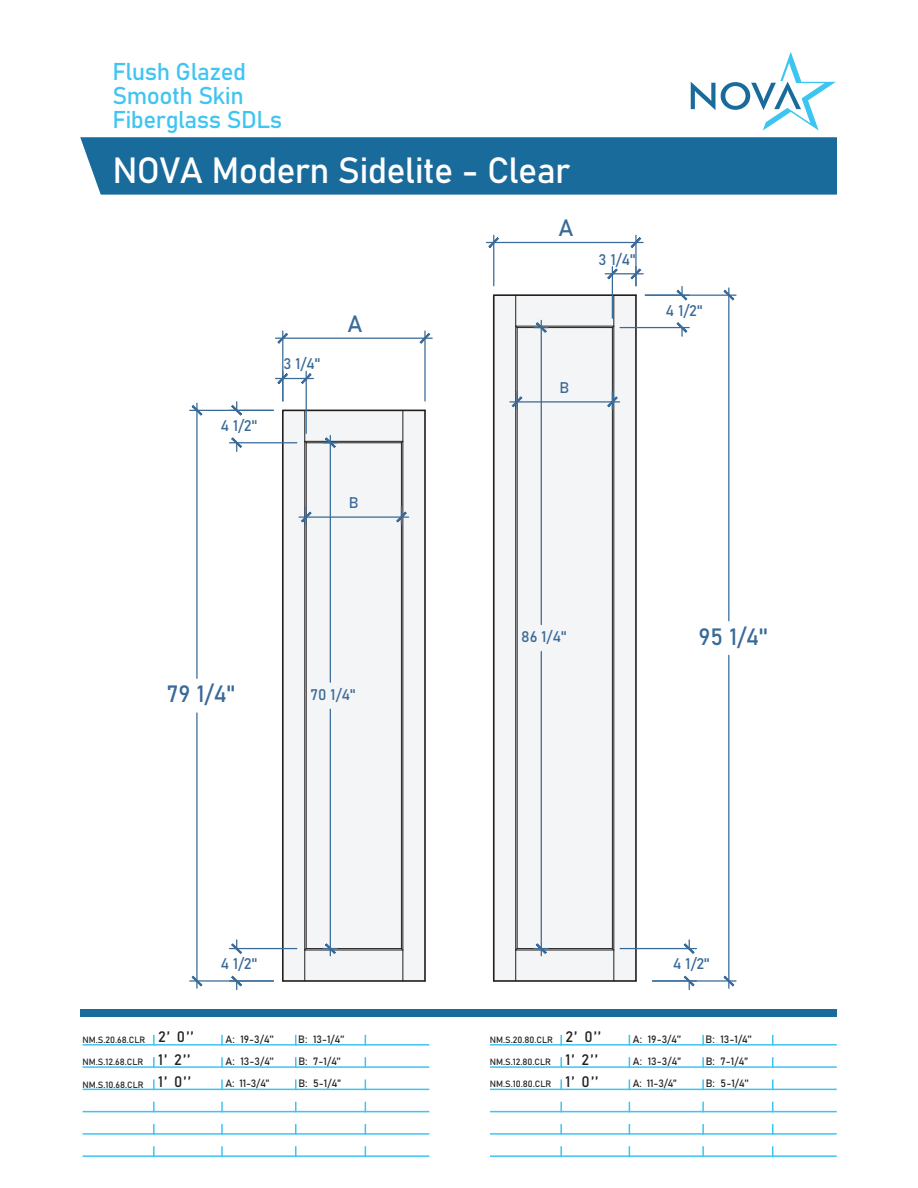
<style>
.page{position:relative;width:918px;height:1188px;background:#fff}
.page>*{position:absolute;margin:0;border:0;box-sizing:border-box;transform-origin:0 0}
.t1{font:36px "Bahnschrift";letter-spacing:-.02em;color:#fff}
.t2{font:24px/24px "Bahnschrift";letter-spacing:-.02em;color:#40c4f2}
.t3{font:23.4px "Bahnschrift";color:#396a98}
.t4{font:15.15px "Bahnschrift";color:#396a98}
.t5{font:10.5px "Bahnschrift";color:#231f20}
.t6{font:9px "Bahnschrift";color:#231f20}
.s1{font-size:15px}
</style>
<div class="page">
<div style="left:80px;top:137px;width:757px;height:58px;background:#196b9c"></div>
<div style="left:80px;top:1009px;width:757px;height:8px;background:#196b9c"></div>
<svg style="left:691px;top:52px;width:145px;height:79px"></svg>
<svg style="left:295px;top:1035px;width:2px;height:9px"></svg>
<hr style="left:83px;top:1044px;width:346px;height:2px;background:#3dc5f2">
<svg style="left:221px;top:1035px;width:2px;height:11px"></svg>
<svg style="left:153px;top:1035px;width:2px;height:11px"></svg>
<svg style="left:295px;top:1057px;width:2px;height:9px"></svg>
<hr style="left:83px;top:1066px;width:346px;height:2px;background:#3dc5f2">
<svg style="left:221px;top:1057px;width:2px;height:11px"></svg>
<svg style="left:153px;top:1057px;width:2px;height:11px"></svg>
<svg style="left:295px;top:1079px;width:2px;height:10px"></svg>
<hr style="left:83px;top:1089px;width:346px;height:1px;background:#3dc5f2">
<svg style="left:221px;top:1079px;width:2px;height:10px"></svg>
<svg style="left:153px;top:1079px;width:2px;height:10px"></svg>
<svg style="left:295px;top:1102px;width:2px;height:9px"></svg>
<hr style="left:83px;top:1111px;width:346px;height:1px;background:#3dc5f2">
<svg style="left:221px;top:1102px;width:2px;height:9px"></svg>
<svg style="left:153px;top:1102px;width:2px;height:9px"></svg>
<svg style="left:295px;top:1124px;width:2px;height:9px"></svg>
<hr style="left:83px;top:1133px;width:346px;height:2px;background:#3dc5f2">
<svg style="left:221px;top:1124px;width:2px;height:11px"></svg>
<svg style="left:153px;top:1124px;width:2px;height:11px"></svg>
<svg style="left:295px;top:1146px;width:2px;height:9px"></svg>
<hr style="left:83px;top:1155px;width:346px;height:2px;background:#3dc5f2">
<svg style="left:221px;top:1146px;width:2px;height:10px"></svg>
<svg style="left:153px;top:1146px;width:2px;height:10px"></svg>
<svg style="left:702px;top:1035px;width:2px;height:9px"></svg>
<hr style="left:490px;top:1044px;width:347px;height:2px;background:#3dc5f2">
<svg style="left:772px;top:1035px;width:2px;height:11px"></svg>
<svg style="left:560px;top:1035px;width:2px;height:11px"></svg>
<svg style="left:702px;top:1057px;width:2px;height:9px"></svg>
<hr style="left:490px;top:1066px;width:347px;height:2px;background:#3dc5f2">
<svg style="left:772px;top:1057px;width:2px;height:11px"></svg>
<svg style="left:560px;top:1057px;width:2px;height:11px"></svg>
<svg style="left:702px;top:1079px;width:2px;height:10px"></svg>
<hr style="left:490px;top:1089px;width:347px;height:1px;background:#3dc5f2">
<svg style="left:772px;top:1079px;width:2px;height:10px"></svg>
<svg style="left:560px;top:1079px;width:2px;height:10px"></svg>
<svg style="left:702px;top:1102px;width:2px;height:9px"></svg>
<hr style="left:490px;top:1111px;width:347px;height:1px;background:#3dc5f2">
<svg style="left:772px;top:1102px;width:2px;height:9px"></svg>
<svg style="left:560px;top:1102px;width:2px;height:9px"></svg>
<svg style="left:702px;top:1124px;width:2px;height:9px"></svg>
<hr style="left:490px;top:1133px;width:347px;height:2px;background:#3dc5f2">
<svg style="left:772px;top:1124px;width:2px;height:11px"></svg>
<svg style="left:560px;top:1124px;width:2px;height:11px"></svg>
<svg style="left:702px;top:1146px;width:2px;height:9px"></svg>
<hr style="left:490px;top:1155px;width:347px;height:2px;background:#3dc5f2">
<svg style="left:772px;top:1146px;width:2px;height:10px"></svg>
<svg style="left:560px;top:1146px;width:2px;height:10px"></svg>
<svg style="left:281px;top:409px;width:145px;height:573px"></svg>
<hr style="left:306px;top:443px;width:1px;height:506px;background:#231f20">
<hr style="left:304px;top:410px;width:1px;height:571px;background:#231f20">
<hr style="left:306px;top:443px;width:95px;height:1px;background:#231f20">
<hr style="left:305px;top:441px;width:98px;height:1px;background:#231f20">
<svg style="left:492px;top:294px;width:146px;height:688px"></svg>
<hr style="left:517px;top:328px;width:1px;height:621px;background:#231f20">
<hr style="left:515px;top:295px;width:1px;height:686px;background:#231f20">
<hr style="left:517px;top:327px;width:95px;height:1px;background:#231f20">
<hr style="left:516px;top:326px;width:98px;height:1px;background:#231f20">
<hr style="left:299px;top:516px;width:110px;height:2px;background:#396a98">
<svg style="left:301px;top:507px;width:11px;height:17px"></svg>
<svg style="left:396px;top:507px;width:11px;height:17px"></svg>
<hr style="left:330px;top:436px;width:1px;height:246px;background:#396a98">
<hr style="left:330px;top:709px;width:1px;height:247px;background:#396a98">
<svg style="left:323px;top:437px;width:14px;height:11px"></svg>
<svg style="left:323px;top:943px;width:14px;height:11px"></svg>
<hr style="left:510px;top:401px;width:110px;height:2px;background:#396a98">
<svg style="left:512px;top:392px;width:11px;height:17px"></svg>
<svg style="left:607px;top:392px;width:11px;height:17px"></svg>
<hr style="left:541px;top:320px;width:1px;height:305px;background:#396a98">
<hr style="left:541px;top:652px;width:1px;height:304px;background:#396a98">
<svg style="left:534px;top:322px;width:14px;height:11px"></svg>
<svg style="left:534px;top:943px;width:14px;height:11px"></svg>
<hr style="left:230px;top:442px;width:67px;height:1px;background:#396a98">
<svg style="left:231px;top:402px;width:11px;height:14px"></svg>
<svg style="left:231px;top:437px;width:11px;height:14px"></svg>
<hr style="left:230px;top:948px;width:67px;height:1px;background:#396a98">
<svg style="left:231px;top:976px;width:11px;height:14px"></svg>
<svg style="left:231px;top:940px;width:11px;height:14px"></svg>
<hr style="left:620px;top:327px;width:69px;height:1px;background:#396a98">
<svg style="left:676px;top:287px;width:11px;height:14px"></svg>
<svg style="left:676px;top:322px;width:11px;height:14px"></svg>
<hr style="left:620px;top:948px;width:76px;height:1px;background:#396a98">
<svg style="left:684px;top:976px;width:11px;height:14px"></svg>
<svg style="left:684px;top:940px;width:11px;height:14px"></svg>
<hr style="left:282px;top:331px;width:1px;height:70px;background:#396a98">
<hr style="left:424px;top:331px;width:2px;height:70px;background:#396a98">
<hr style="left:276px;top:338px;width:156px;height:1px;background:#396a98">
<svg style="left:277px;top:333px;width:11px;height:11px"></svg>
<svg style="left:419px;top:333px;width:11px;height:11px"></svg>
<hr style="left:190px;top:410px;width:83px;height:1px;background:#396a98">
<hr style="left:190px;top:980px;width:83px;height:2px;background:#396a98">
<hr style="left:196px;top:403px;width:2px;height:275px;background:#396a98">
<hr style="left:196px;top:713px;width:2px;height:275px;background:#396a98">
<svg style="left:192px;top:405px;width:11px;height:11px"></svg>
<svg style="left:192px;top:976px;width:11px;height:11px"></svg>
<hr style="left:645px;top:295px;width:91px;height:1px;background:#396a98">
<hr style="left:653px;top:980px;width:83px;height:2px;background:#396a98">
<hr style="left:728px;top:288px;width:1px;height:333px;background:#396a98">
<hr style="left:728px;top:655px;width:1px;height:333px;background:#396a98">
<svg style="left:723px;top:290px;width:11px;height:11px"></svg>
<svg style="left:723px;top:976px;width:11px;height:11px"></svg>
<hr style="left:306px;top:371px;width:1px;height:62px;background:#396a98">
<hr style="left:276px;top:378px;width:37px;height:1px;background:#396a98">
<svg style="left:277px;top:373px;width:11px;height:11px"></svg>
<svg style="left:301px;top:373px;width:11px;height:11px"></svg>
<hr style="left:612px;top:267px;width:1px;height:51px;background:#396a98">
<hr style="left:605px;top:273px;width:38px;height:1px;background:#396a98">
<svg style="left:630px;top:268px;width:11px;height:12px"></svg>
<svg style="left:607px;top:268px;width:11px;height:11px"></svg>
<hr style="left:493px;top:235px;width:1px;height:51px;background:#396a98">
<hr style="left:635px;top:235px;width:2px;height:51px;background:#396a98">
<hr style="left:487px;top:242px;width:156px;height:1px;background:#396a98">
<svg style="left:488px;top:237px;width:11px;height:11px"></svg>
<svg style="left:630px;top:237px;width:11px;height:11px"></svg>
<h2 class="t2" style="left:113px;top:58px;width:171px">Flush Glazed<br>Smooth Skin<br>Fiberglass SDLs</h2>
<h1 class="t1" style="left:113px;top:143px;width:460px">NOVA Modern Sidelite - Clear</h1>
<h3 class="t4" style="left:220px;top:414px;width:38px">4 1/2''</h3>
<h3 class="t4" style="left:283px;top:353px;width:39px">3 1/4''</h3>
<h3 class="t3" style="left:348px;top:306px;width:17px">A</h3>
<h3 class="t4" style="left:349px;top:491px;width:11px">B</h3>
<h3 class="t3" style="left:167px;top:676px;width:70px">79 1/4''</h3>
<h3 class="t4" style="left:311px;top:683px;width:47px">70 1/4''</h3>
<h3 class="t4" style="left:220px;top:952px;width:38px">4 1/2''</h3>
<p class="t6" style="left:82px;top:1033px;width:113px">NM.S.20.68.CLR <span class="s1">2’ 0’’</span></p>
<p class="t5" style="left:226px;top:1031px;width:49px">A: 19-3/4’’</p>
<p class="t5" style="left:298px;top:1031px;width:48px">B: 13-1/4’’</p>
<p class="t6" style="left:82px;top:1055px;width:109px">NM.S.12.68.CLR <span class="s1">1’ 2’’</span></p>
<p class="t5" style="left:226px;top:1054px;width:50px">A: 13-3/4’’</p>
<p class="t5" style="left:298px;top:1053px;width:44px">B: 7-1/4’’</p>
<p class="t6" style="left:82px;top:1078px;width:110px">NM.S.10.68.CLR <span class="s1">1’ 0’’</span></p>
<p class="t5" style="left:226px;top:1076px;width:45px">A: 11-3/4’’</p>
<p class="t5" style="left:298px;top:1076px;width:44px">B: 5-1/4’’</p>
<h3 class="t3" style="left:558px;top:210px;width:17px">A</h3>
<h3 class="t4" style="left:599px;top:248px;width:39px">3 1/4''</h3>
<h3 class="t4" style="left:560px;top:376px;width:11px">B</h3>
<h3 class="t4" style="left:666px;top:299px;width:38px">4 1/2''</h3>
<h3 class="t4" style="left:521px;top:626px;width:47px">86 1/4''</h3>
<h3 class="t3" style="left:698px;top:619px;width:71px">95 1/4''</h3>
<h3 class="t4" style="left:673px;top:952px;width:38px">4 1/2''</h3>
<p class="t6" style="left:490px;top:1033px;width:113px">NM.S.20.80.CLR <span class="s1">2’ 0’’</span></p>
<p class="t5" style="left:633px;top:1031px;width:49px">A: 19-3/4’’</p>
<p class="t5" style="left:706px;top:1031px;width:48px">B: 13-1/4’’</p>
<p class="t6" style="left:490px;top:1055px;width:109px">NM.S.12.80.CLR <span class="s1">1’ 2’’</span></p>
<p class="t5" style="left:633px;top:1054px;width:50px">A: 13-3/4’’</p>
<p class="t5" style="left:706px;top:1053px;width:44px">B: 7-1/4’’</p>
<p class="t6" style="left:490px;top:1077px;width:110px">NM.S.10.80.CLR <span class="s1">1’ 0’’</span></p>
<p class="t5" style="left:633px;top:1076px;width:45px">A: 11-3/4’’</p>
<p class="t5" style="left:706px;top:1076px;width:44px">B: 5-1/4’’</p>
</div>
